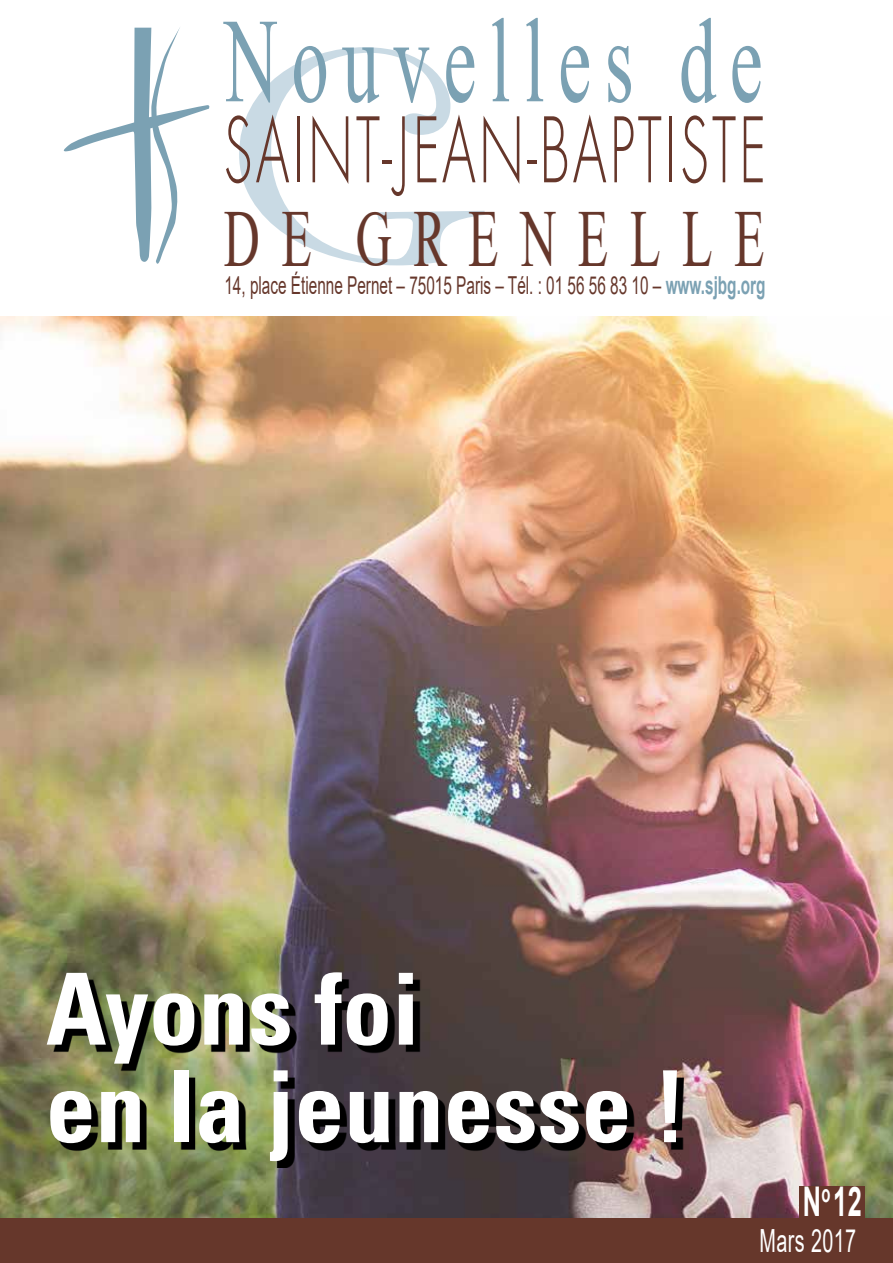
<style>
.page{position:relative;width:893px;height:1263px;background:#fff}
.page>*{position:absolute;margin:0;border:0;box-sizing:border-box;transform-origin:0 0}
.t1{font:120.15px "Times New Roman";letter-spacing:.18em;color:#7ba1b3;scale:.62 1}
.t2{font:700 condensed 99.45px/97.5px "Univers";color:#fff}
.t3{font:300 98.85px "Function LH";letter-spacing:.035em;color:#66372b;scale:.6 1}
.t4{font:80.55px "Times New Roman";letter-spacing:.43em;color:#66372b;scale:.62 1}
.t5{font:700 40.95px "Arial";color:#fff;scale:.62 1}
.t6{font:31.95px "Arial";letter-spacing:.02em;color:#fff;scale:.62 1}
.t7{font:24.75px "Arial";color:#66372b;scale:.62 1}
.s1{font-weight:700;color:#7ba1b3}
</style>
<div class="page">
<div style="left:0;top:1217px;width:893px;height:46px;background:#66372b"></div>
<svg style="left:63px;top:27px;width:147px;height:237px"></svg>
<svg style="left:239px;top:47px;width:246px;height:218px"></svg>
<img style="left:0;top:317px;width:893px;height:900px">
<div style="left:799px;top:1186px;width:66px;height:61px;background:#66372b"></div>
<svg style="left:53px;top:979px;width:631px;height:189px;background:#4c473a"></svg>
<h1 class="t1" style="left:224px;top:-24px;width:870px">Nouvelles de</h1>
<h3 class="t3" style="left:223px;top:97px;width:906px">SAINT-JEAN-BAPTISTE</h3>
<h3 class="t4" style="left:224px;top:182px;width:874px">DE GRENELLE</h3>
<p class="t7" style="left:224px;top:268px;width:874px">14, place Étienne Pernet – 75015 Paris – Tél. : 01 56 56 83 10 – <span class="s1">www.sjbg.org</span></p>
<h2 class="t2" style="left:46px;top:960px;width:642px">Ayons foi<br>en la jeunesse !</h2>
<h3 class="t5" style="left:803px;top:1172px;width:97px">N<sup>o</sup> 12</h3>
<p class="t6" style="left:760px;top:1218px;width:157px">Mars 2017</p>
</div>
